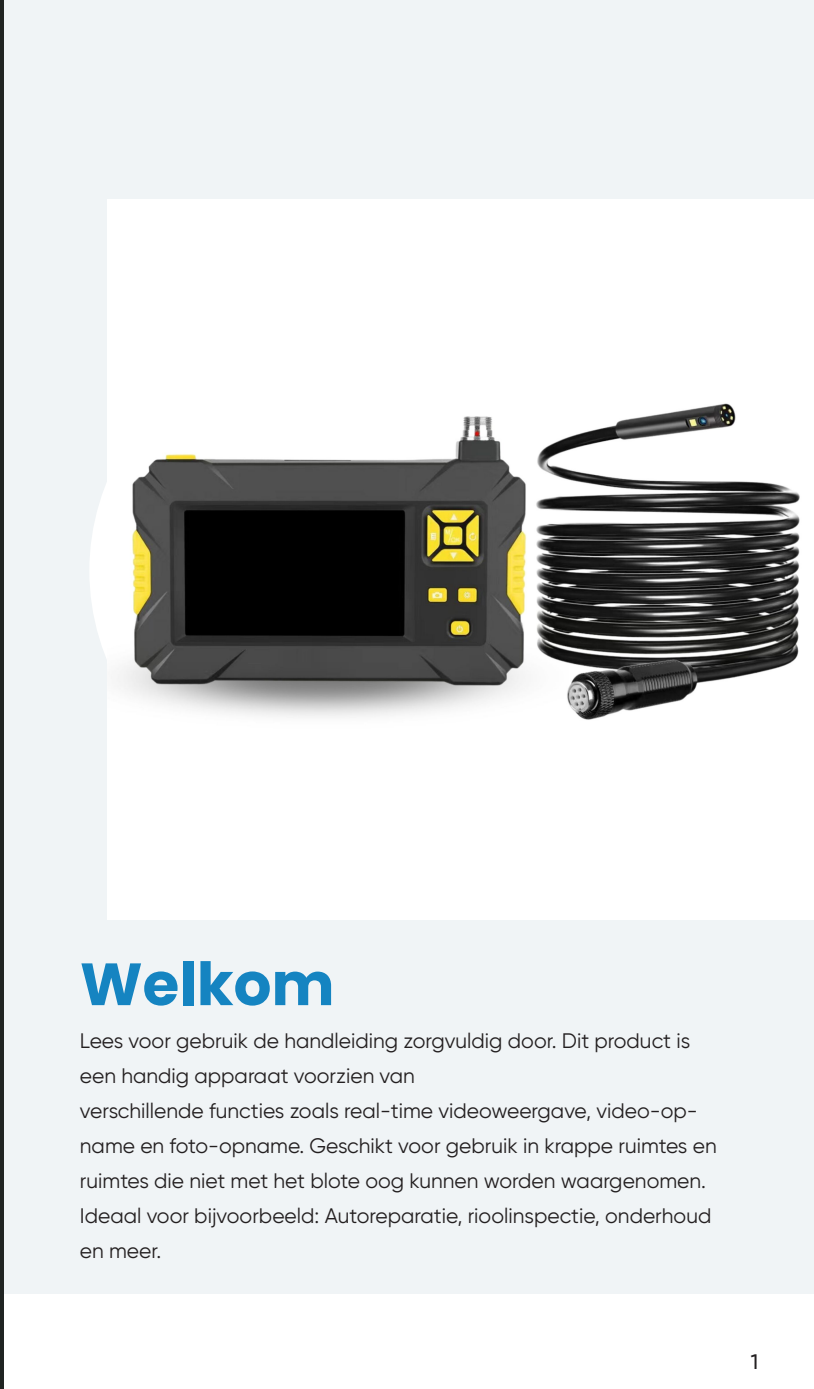
<style>
.page{position:relative;width:814px;height:1389px;background:#fff}
.page>*{position:absolute;margin:0;border:0;box-sizing:border-box;transform-origin:0 0}
.t1{font:700 59.5px "Poppins";color:#1584c1}
.t2{font:21px/35px "Gilroy";color:#231f20}
.t3{font:500 21px "Gilroy";color:#231f20}
</style>
<div class="page">
<div style="left:0;top:0;width:814px;height:1294px;background:#f0f4f6"></div>
<hr style="left:0;top:0;width:4px;height:1389px;background:#202422">
<svg style="left:90px;top:483px;width:17px;height:175px;fill:#fff"></svg>
<img style="left:107px;top:200px;width:707px;height:719px">
<p class="t1" style="left:80px;top:950px;width:256px">Welkom</p>
<p class="t2" style="left:80px;top:1023px;width:612px">Lees voor gebruik de handleiding zorgvuldig door. Dit product is een handig apparaat voorzien van</p>
<p class="t2" style="left:80px;top:1093px;width:638px">verschillende functies zoals real-time videoweergave, video-op&shy;name en foto-opname. Geschikt voor gebruik in krappe ruimtes en ruimtes die niet met het blote oog kunnen worden waargenomen.<br>Ideaal voor bijvoorbeeld: Autoreparatie, rioolinspectie, onderhoud en meer.</p>
<p class="t3" style="left:750px;top:1348px;width:9px">1</p>
</div>
